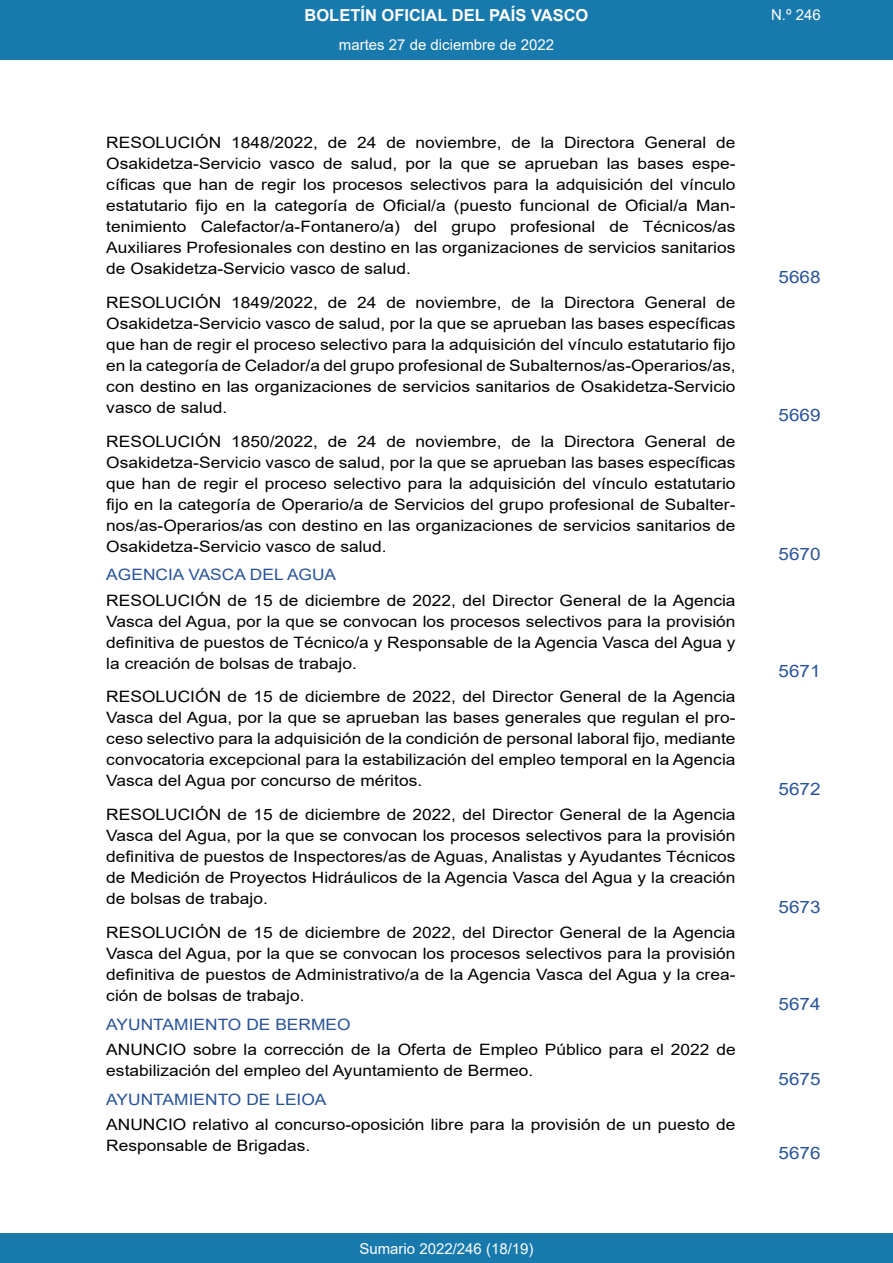
<style>
.page{position:relative;width:893px;height:1263px;background:#fff}
.page>*{position:absolute;margin:0;border:0;box-sizing:border-box;transform-origin:0 0}
.BOPVSumarioOrden{font:17.1px "Arial";color:#29549a;scale:1.11 1}
.t1{font:700 16.5px "Arial";color:#fff}
.BOPVSumarioTitulo{font:15.6px/21px "Arial";color:#000;text-align:justify;scale:1.11 1}
.BOPVSumarioOrganismo{font:15.6px "Arial";color:#29549a;scale:1.11 1}
.t2{font:15px "Arial";color:#fff}
</style>
<div class="page">
<div style="left:0;top:1233px;width:893px;height:30px;background:#1879ad"></div>
<div style="left:0;top:0;width:893px;height:60px;background:#1879ad"></div>
<p class="t1" style="left:305px;top:3px;width:285px">BOLETÍN OFICIAL DEL PAÍS VASCO</p>
<p class="t2" style="left:771px;top:5px;width:51px">N.º 246</p>
<p class="t2" style="left:339px;top:35px;width:217px">martes 27 de diciembre de 2022</p>
<p class="BOPVSumarioTitulo" style="left:106px;top:132px;width:568px">RESOLUCIÓN 1848/2022, de 24 de noviembre, de la Directora General de Osakidetza-Servicio vasco de salud, por la que se aprueban las bases espe&shy;cíficas que han de regir los procesos selectivos para la adquisición del vínculo estatutario fijo en la categoría de Oficial/a (puesto funcional de Oficial/a Man&shy;tenimiento Calefactor/a-Fontanero/a) del grupo profesional de Técnicos/as Auxiliares Profesionales con destino en las organizaciones de servicios sanitarios de Osakidetza-Servicio vasco de salud.</p>
<p class="BOPVSumarioTitulo" style="left:106px;top:292px;width:568px">RESOLUCIÓN 1849/2022, de 24 de noviembre, de la Directora General de Osakidetza-Servicio vasco de salud, por la que se aprueban las bases específicas que han de regir el proceso selectivo para la adquisición del vínculo estatutario fijo en la categoría de Celador/a del grupo profesional de Subalternos/as-Operarios/as, con destino en las organizaciones de servicios sanitarios de Osakidetza-Servicio vasco de salud.</p>
<p class="BOPVSumarioTitulo" style="left:106px;top:431px;width:568px">RESOLUCIÓN 1850/2022, de 24 de noviembre, de la Directora General de Osakidetza-Servicio vasco de salud, por la que se aprueban las bases específicas que han de regir el proceso selectivo para la adquisición del vínculo estatutario fijo en la categoría de Operario/a de Servicios del grupo profesional de Subalter&shy;nos/as-Operarios/as con destino en las organizaciones de servicios sanitarios de Osakidetza-Servicio vasco de salud.</p>
<p class="BOPVSumarioOrganismo" style="left:106px;top:564px;width:209px">AGENCIA VASCA DEL AGUA</p>
<p class="BOPVSumarioTitulo" style="left:106px;top:590px;width:568px">RESOLUCIÓN de 15 de diciembre de 2022, del Director General de la Agencia Vasca del Agua, por la que se convocan los procesos selectivos para la provisión definitiva de puestos de Técnico/a y Responsable de la Agencia Vasca del Agua y la creación de bolsas de trabajo.</p>
<p class="BOPVSumarioTitulo" style="left:106px;top:686px;width:568px">RESOLUCIÓN de 15 de diciembre de 2022, del Director General de la Agencia Vasca del Agua, por la que se aprueban las bases generales que regulan el pro&shy;ceso selectivo para la adquisición de la condición de personal laboral fijo, mediante convocatoria excepcional para la estabilización del empleo temporal en la Agencia Vasca del Agua por concurso de méritos.</p>
<p class="BOPVSumarioTitulo" style="left:106px;top:804px;width:568px">RESOLUCIÓN de 15 de diciembre de 2022, del Director General de la Agencia Vasca del Agua, por la que se convocan los procesos selectivos para la provisión definitiva de puestos de Inspectores/as de Aguas, Analistas y Ayudantes Técnicos de Medición de Proyectos Hidráulicos de la Agencia Vasca del Agua y la creación de bolsas de trabajo.</p>
<p class="BOPVSumarioTitulo" style="left:106px;top:922px;width:568px">RESOLUCIÓN de 15 de diciembre de 2022, del Director General de la Agencia Vasca del Agua, por la que se convocan los procesos selectivos para la provisión definitiva de puestos de Administrativo/a de la Agencia Vasca del Agua y la crea&shy;ción de bolsas de trabajo.</p>
<p class="BOPVSumarioOrganismo" style="left:106px;top:1013px;width:222px">AYUNTAMIENTO DE BERMEO</p>
<p class="BOPVSumarioTitulo" style="left:106px;top:1039px;width:568px">ANUNCIO sobre la corrección de la Oferta de Empleo Público para el 2022 de estabilización del empleo del Ayuntamiento de Bermeo.</p>
<p class="BOPVSumarioOrganismo" style="left:106px;top:1088px;width:200px">AYUNTAMIENTO DE LEIOA</p>
<p class="BOPVSumarioTitulo" style="left:106px;top:1114px;width:568px">ANUNCIO relativo al concurso-oposición libre para la provisión de un puesto de<br>Responsable de Brigadas.</p>
<p class="t2" style="left:359px;top:1238px;width:176px">Sumario 2022/246 (18/19)</p>
<p class="BOPVSumarioOrden" style="left:778px;top:265px;width:39px">5668</p>
<p class="BOPVSumarioOrden" style="left:778px;top:404px;width:39px">5669</p>
<p class="BOPVSumarioOrden" style="left:778px;top:542px;width:39px">5670</p>
<p class="BOPVSumarioOrden" style="left:778px;top:659px;width:39px">5671</p>
<p class="BOPVSumarioOrden" style="left:778px;top:777px;width:39px">5672</p>
<p class="BOPVSumarioOrden" style="left:778px;top:895px;width:39px">5673</p>
<p class="BOPVSumarioOrden" style="left:778px;top:992px;width:39px">5674</p>
<p class="BOPVSumarioOrden" style="left:778px;top:1067px;width:39px">5675</p>
<p class="BOPVSumarioOrden" style="left:778px;top:1142px;width:39px">5676</p>
</div>
